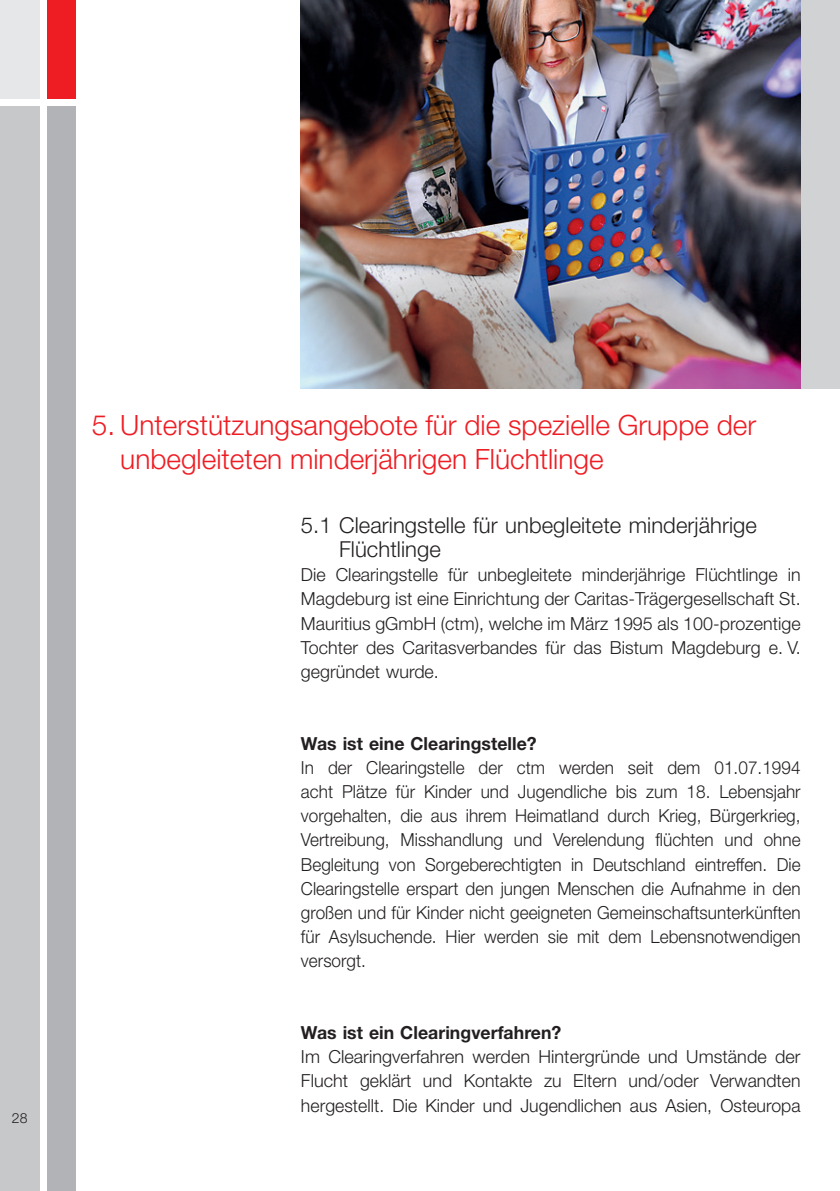
<style>
.page{position:relative;width:840px;height:1191px;background:#fff}
.page>*{position:absolute;margin:0;border:0;box-sizing:border-box;transform-origin:0 0}
.t1{font:300 28px/34px "Helvetica Neue LT";color:#ee1d23}
.t2{font:300 22px/24px "Helvetica Neue LT";letter-spacing:.005em;color:#231f20}
.t3{font:300 18px/24.2px "Helvetica Neue LT";letter-spacing:.005em;color:#231f20;text-align:justify;scale:.95 1}
.t4{font:300 18px/24.2px "Helvetica Neue LT";letter-spacing:.005em;color:#231f20;text-align:justify}
.t5{font:700 18px "Helvetica Neue LT";letter-spacing:.005em;color:#231f20}
.t6{font:300 14px "Helvetica Neue LT";color:#231f20}
</style>
<div class="page">
<div style="left:0;top:0;width:40px;height:99px;background:#e6e7e9"></div>
<div style="left:0;top:106px;width:40px;height:1085px;background:#c7c8ca"></div>
<div style="left:47px;top:0;width:28px;height:99px;background:#ee1d23"></div>
<div style="left:47px;top:106px;width:28px;height:1085px;background:#b2b3b7"></div>
<div style="left:301px;top:0;width:538px;height:388px;background:#d1d2d4"></div>
<img style="left:301px;top:0;width:498px;height:388px">
<p class="t6" style="left:12px;top:1112px;width:17px">28</p>
<h1 class="t1" style="left:120px;top:411px;width:637px;text-indent:-28px">5. Unterstützungsangebote für die spezielle Gruppe der unbegleiteten minderjährigen Flüchtlinge</h1>
<p class="t2" style="left:339px;top:515px;width:419px;text-indent:-38px">5.1 Clearingstelle für unbegleitete minderjährige<br>Flüchtlinge</p>
<p class="t4" style="left:301px;top:564px;width:501px">Die Clearingstelle für unbegleitete minderjährige Flüchtlinge in Magdeburg ist eine Einrichtung der Caritas-Trägergesellschaft St.<br>Mauritius gGmbH (ctm), welche im März 1995 als 100-prozentige Tochter des Caritasverbandes für das Bistum Magdeburg e. V. gegründet wurde.</p>
<p class="t5" style="left:301px;top:737px;width:237px">Was ist eine Clearingstelle?</p>
<p class="t3" style="left:301px;top:757px;width:527px">In der Clearingstelle der ctm werden seit dem 01.07.1994 acht Plätze für Kinder und Jugendliche bis zum 18. Lebensjahr vorgehalten, die aus ihrem Heimatland durch Krieg, Bürgerkrieg, Vertreibung, Misshandlung und Verelendung flüchten und ohne Begleitung von Sorgeberechtigten in Deutschland eintreffen. Die Clearingstelle erspart den jungen Menschen die Aufnahme in den großen und für Kinder nicht geeigneten Gemeinschaftsunterkünften für Asylsuchende. Hier werden sie mit dem Lebensnotwendigen versorgt.</p>
<p class="t5" style="left:301px;top:1026px;width:262px">Was ist ein Clearingverfahren?</p>
<p class="t4" style="left:301px;top:1046px;width:501px">Im Clearingverfahren werden Hintergründe und Umstände der Flucht geklärt und Kontakte zu Eltern und/oder Verwandten hergestellt. Die Kinder und Jugendlichen aus Asien, Osteuropa</p>
</div>
